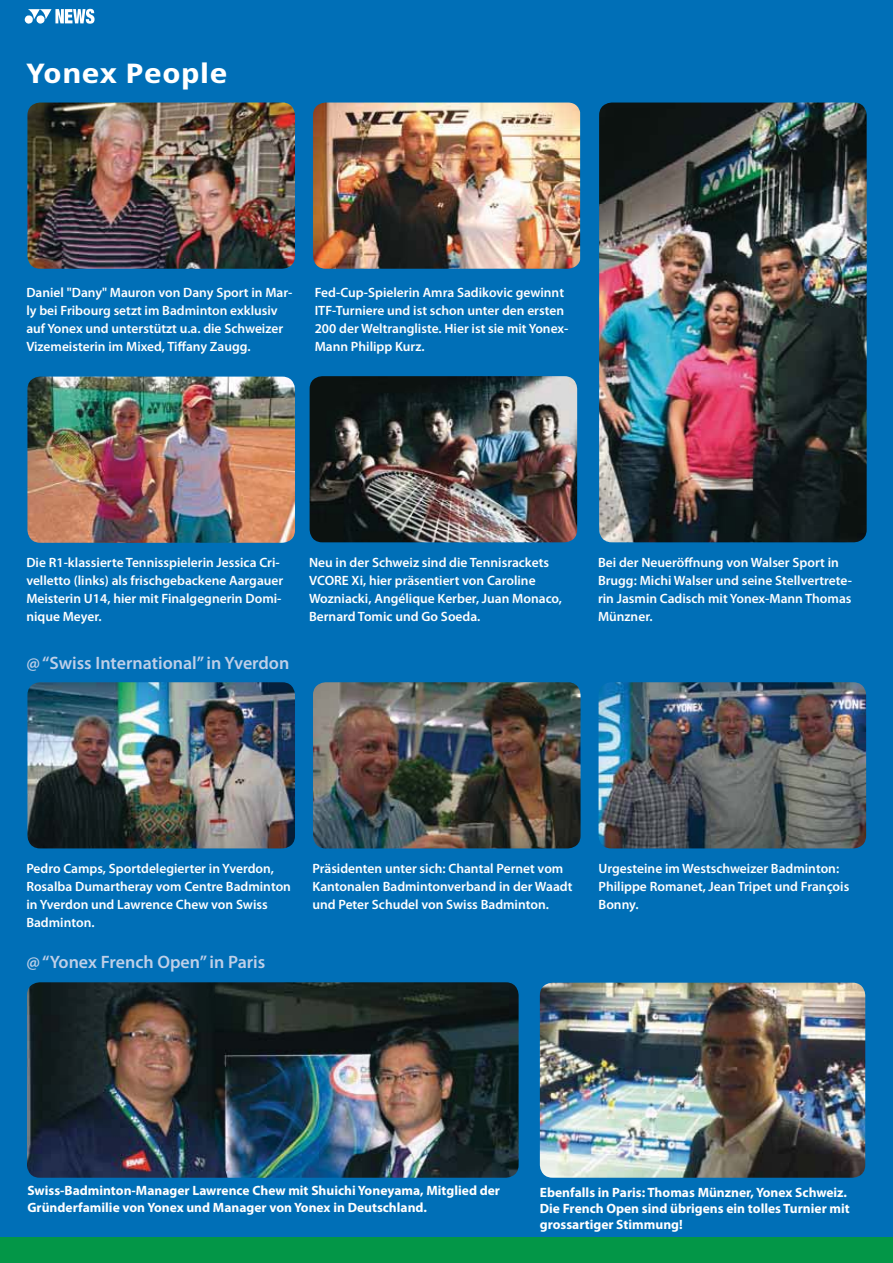
<style>
.page{position:relative;width:893px;height:1263px;background:#006fb7}
.page>*{position:absolute;margin:0;border:0;box-sizing:border-box;transform-origin:0 0}
.t1{font:700 27px "Droid Sans";color:#fff;scale:1.16 1}
.t2{font:600 18px "Myriad Pro";color:#becfe8}
.t3{font:600 13.5px/18px "Myriad Pro";color:#fff}
.t4{font:700 13.5px/16.2px "Myriad Pro";color:#fff}
</style>
<div class="page">
<svg style="left:25px;top:9px;width:70px;height:15px"></svg>
<div style="left:0;top:1237px;width:893px;height:26px;background:#039647"></div>
<img style="left:27px;top:982px;width:492px;height:196px;border-radius:13px">
<img style="left:540px;top:983px;width:325px;height:195px;border-radius:13px">
<img style="left:27px;top:103px;width:268px;height:166px;border-radius:13px">
<img style="left:313px;top:103px;width:267px;height:166px">
<img style="left:27px;top:377px;width:268px;height:166px;border-radius:13px">
<img style="left:599px;top:103px;width:268px;height:439px;border-radius:13px">
<img style="left:27px;top:682px;width:268px;height:166px;border-radius:13px">
<img style="left:310px;top:376px;width:267px;height:166px;border-radius:13px">
<img style="left:313px;top:682px;width:267px;height:166px;border-radius:13px">
<img style="left:598px;top:682px;width:268px;height:166px;border-radius:13px">
<h1 class="t1" style="left:26px;top:58px;width:175px">Yonex People</h1>
<p class="t3" style="left:26px;top:285px;width:268px">Daniel "Dany" Mauron von Dany Sport in Mar&shy;ly bei Fribourg setzt im Badminton exklusiv auf Yonex und unterstützt u.a. die Schweizer Vizemeisterin im Mixed, Tiffany Zaugg.</p>
<p class="t3" style="left:315px;top:284px;width:255px">Fed-Cup-Spielerin Amra Sadikovic gewinnt ITF-Turniere und ist schon unter den ersten 200 der Weltrangliste. Hier ist sie mit Yonex-Mann Philipp Kurz.</p>
<p class="t3" style="left:26px;top:554px;width:258px">Die R1-klassierte Tennisspielerin Jessica Cri&shy;velletto (links) als frischgebackene Aargauer Meisterin U14, hier mit Finalgegnerin Domi&shy;nique Meyer.</p>
<h2 class="t2" style="left:26px;top:656px;width:265px">@ “Swiss International” in Yverdon</h2>
<p class="t3" style="left:309px;top:554px;width:254px">Neu in der Schweiz sind die Tennisrackets VCORE Xi, hier präsentiert von Caroline Wozniacki, Angélique Kerber, Juan Monaco, Bernard Tomic und Go Soeda.</p>
<p class="t3" style="left:598px;top:554px;width:256px">Bei der Neueröffnung von Walser Sport in Brugg: Michi Walser und seine Stellvertrete&shy;rin Jasmin Cadisch mit Yonex-Mann Thomas Münzner.</p>
<p class="t3" style="left:26px;top:860px;width:266px">Pedro Camps, Sportdelegierter in Yverdon, Rosalba Dumartheray vom Centre Badminton in Yverdon und Lawrence Chew von Swiss Badminton.</p>
<h2 class="t2" style="left:26px;top:955px;width:241px">@ “Yonex French Open” in Paris</h2>
<p class="t3" style="left:312px;top:860px;width:261px">Präsidenten unter sich: Chantal Pernet vom<br>Kantonalen Badmintonverband in der Waadt und Peter Schudel von Swiss Badminton.</p>
<p class="t3" style="left:598px;top:860px;width:252px">Urgesteine im Westschweizer Badminton:<br>Philippe Romanet, Jean Tripet und François<br>Bonny.</p>
<p class="t4" style="left:27px;top:1184px;width:474px">Swiss-Badminton-Manager Lawrence Chew mit Shuichi Yoneyama, Mitglied der<br>Gründerfamilie von Yonex und Manager von Yonex in Deutschland.</p>
<p class="t4" style="left:540px;top:1185px;width:311px">Ebenfalls in Paris: Thomas Münzner, Yonex Schweiz.<br>Die French Open sind übrigens ein tolles Turnier mit grossartiger Stimmung!</p>
</div>
